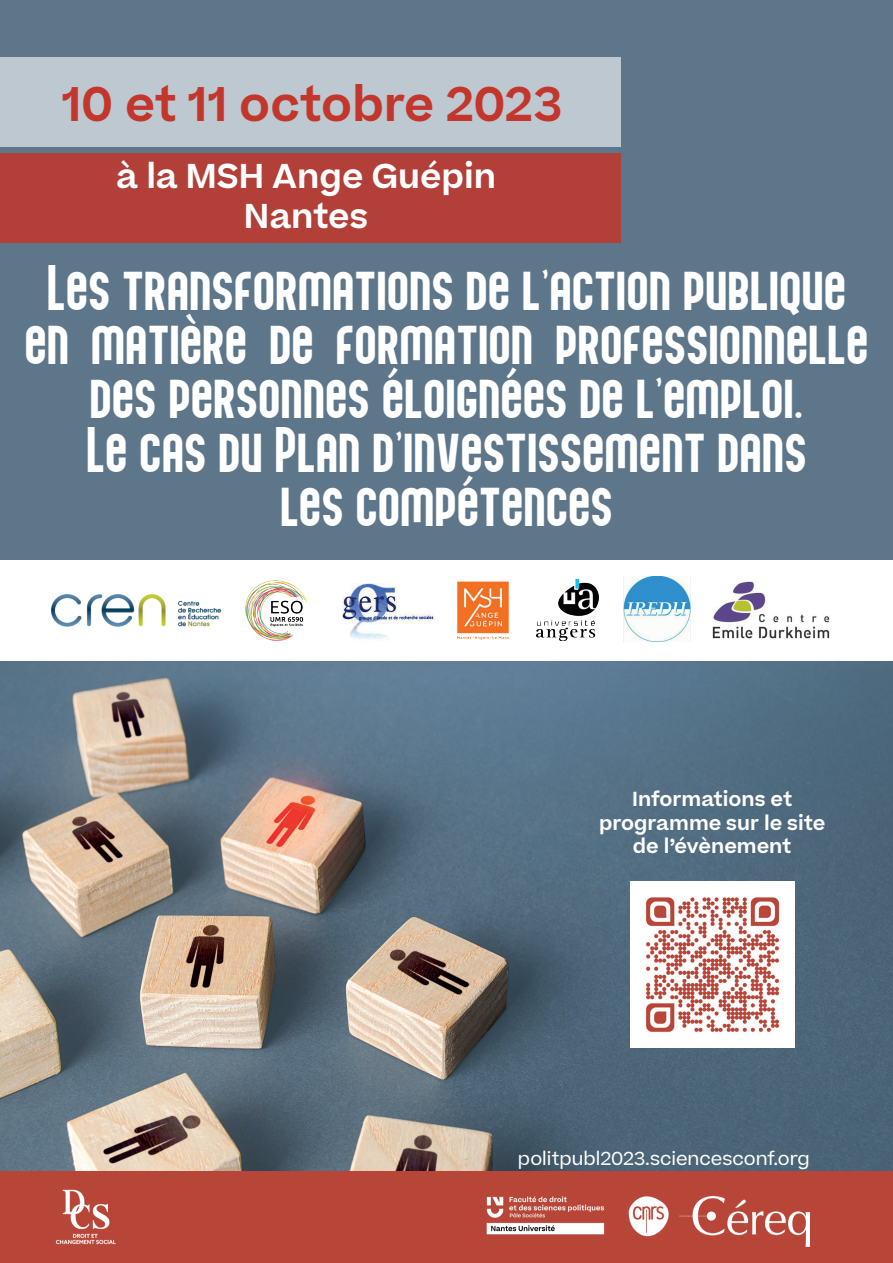
<style>
.page{position:relative;width:893px;height:1263px;background:#fff}
.page>*{position:absolute;margin:0;border:0;box-sizing:border-box;transform-origin:0 0}
.t1{font:600 46.5px "Beatrice";color:#c2362c}
.t2{font:45px/54px "Andreas";color:#fff;text-align:center}
.t3{font:600 33px/40.5px "Beatrice";color:#fff;text-align:center}
.t4{font:600 19.5px/23.4px "Beatrice";color:#fff;text-align:center}
.t5{font:18px "Beatrice";color:#fff}
</style>
<div class="page">
<img style="left:0;top:674px;width:893px;height:497px">
<div style="left:0;top:0;width:893px;height:674px;background:#5d768a"></div>
<div style="left:0;top:1171px;width:893px;height:92px;background:#b74639"></div>
<img style="left:55px;top:1189px;width:61px;height:56px">
<div style="left:0;top:57px;width:621px;height:90px;background:#bec8d0"></div>
<div style="left:0;top:153px;width:621px;height:89px;background:#b33f39"></div>
<img style="left:486px;top:1196px;width:119px;height:39px">
<img style="left:629px;top:1196px;width:40px;height:40px">
<img style="left:680px;top:1196px;width:130px;height:51px">
<div style="left:0;top:560px;width:893px;height:100px;background:#fff"></div>
<img style="left:51px;top:594px;width:170px;height:33px">
<img style="left:246px;top:580px;width:61px;height:60px">
<img style="left:342px;top:584px;width:92px;height:55px">
<img style="left:457px;top:581px;width:52px;height:59px">
<img style="left:536px;top:579px;width:62px;height:61px">
<img style="left:623px;top:576px;width:67px;height:66px">
<img style="left:712px;top:582px;width:117px;height:57px">
<img style="left:630px;top:881px;width:164px;height:166px">
<p class="t1" style="left:62px;top:73px;width:502px">10 et 11 octobre 2023</p>
<p class="t3" style="left:116px;top:156px;width:381px">à la MSH Ange Guépin<br>Nantes</p>
<p class="t2" style="left:24px;top:261px;width:846px">Les transformations de l’action publique en matière de formation professionnelle des personnes éloignées de l’emploi.<br>Le cas du Plan d’investissement dans<br>les compétences</p>
<p class="t4" style="left:599px;top:787px;width:228px">Informations et programme sur le site de l’évènement</p>
<p class="t5" style="left:518px;top:1147px;width:293px">politpubl2023.sciencesconf.org</p>
</div>
